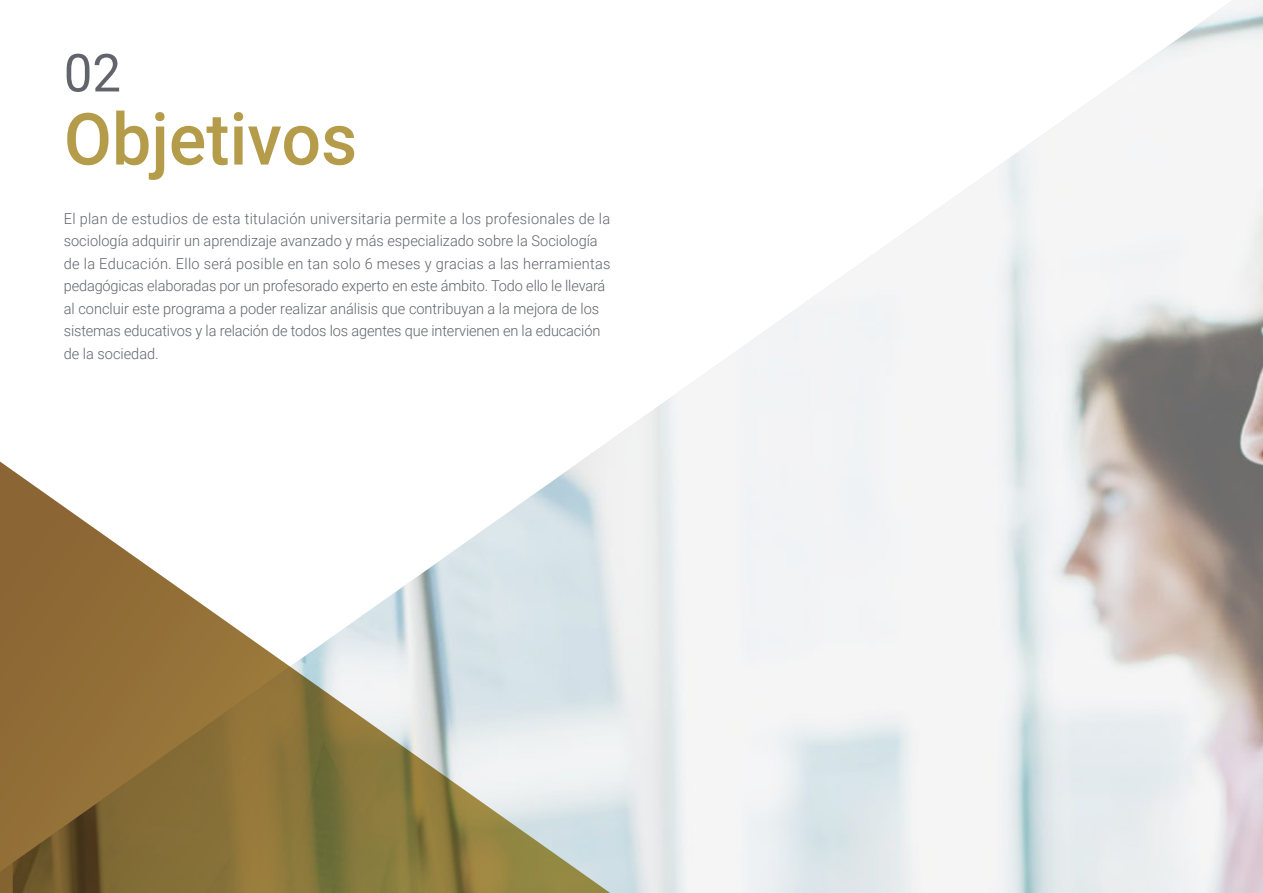
<style>
.page{position:relative;width:1263px;height:893px;background:#fff}
.page>*{position:absolute;margin:0;border:0;box-sizing:border-box;transform-origin:0 0}
.t1{font:500 72px "Roboto";color:#b49c4b}
.t2{font:52.5px "Roboto";color:#61646a}
.t3{font:300 15px/22.5px "Roboto";color:#61646a}
</style>
<div class="page">
<img style="left:603px;top:0;width:660px;height:893px">
<svg style="left:0;top:446px;width:640px;height:447px"></svg>
<h2 class="t2" style="left:64px;top:36px;width:59px">02</h2>
<h1 class="t1" style="left:64px;top:89px;width:295px">Objetivos</h1>
<p class="t3" style="left:64px;top:207px;width:548px">El plan de estudios de esta titulación universitaria permite a los profesionales de la sociología adquirir un aprendizaje avanzado y más especializado sobre la Sociología de la Educación. Ello será posible en tan solo 6 meses y gracias a las herramientas pedagógicas elaboradas por un profesorado experto en este ámbito. Todo ello le llevará al concluir este programa a poder realizar análisis que contribuyan a la mejora de los sistemas educativos y la relación de todos los agentes que intervienen en la educación de la sociedad.</p>
</div>
